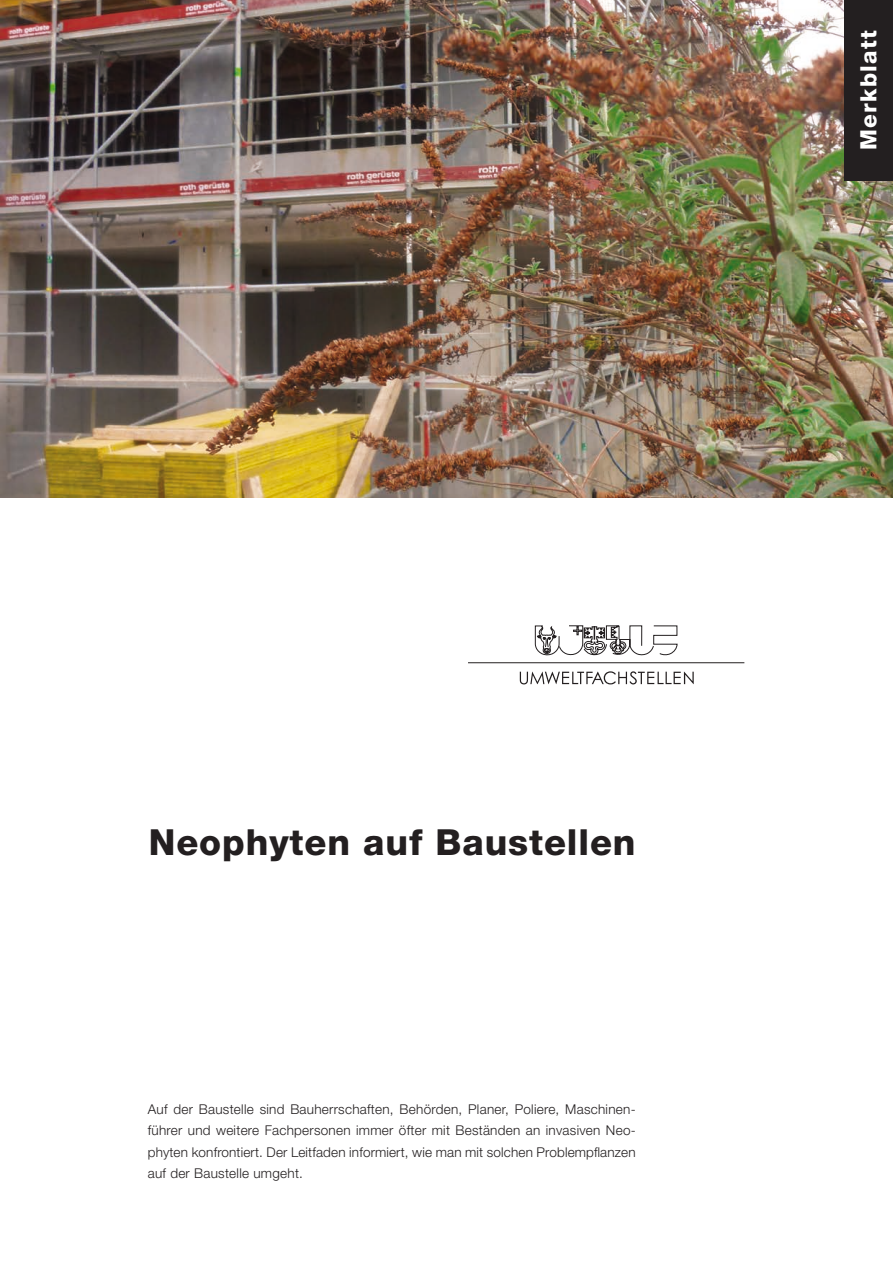
<style>
.page{position:relative;width:893px;height:1263px;background:#fff}
.page>*{position:absolute;margin:0;border:0;box-sizing:border-box;transform-origin:0 0}
.t1{font:800 36px "Helvetica Neue LT Std";letter-spacing:.025em;color:#231f20}
.t2{font:800 22.5px "Helvetica Neue LT Std";letter-spacing:.06em;color:#fff}
.t3{font:300 13.5px/21.3px "Helvetica Neue LT Std";letter-spacing:.01em;color:#231f20;text-align:justify}
</style>
<div class="page">
<img style="left:0;top:0;width:893px;height:497px">
<svg style="left:534px;top:625px;width:144px;height:31px"></svg>
<hr style="left:468px;top:662px;width:276px;height:1px;background:#231f20">
<svg style="left:520px;top:671px;width:174px;height:13px"></svg>
<div style="left:844px;top:0;width:49px;height:180px;background:#231f20"></div>
<h2 class="t2" style="left:855px;top:150px;width:122px;rotate:-90deg">Merkblatt</h2>
<h1 class="t1" style="left:149px;top:821px;width:488px">Neophyten auf Baustellen</h1>
<p class="t3" style="left:148px;top:1098px;width:489px">Auf der Baustelle sind Bauherrschaften, Behörden, Planer, Poliere, Maschinen&shy;führer und weitere Fachpersonen immer öfter mit Beständen an invasiven Neo&shy;phyten konfrontiert. Der Leitfaden informiert, wie man mit solchen Problempflanzen auf der Baustelle umgeht.</p>
</div>
